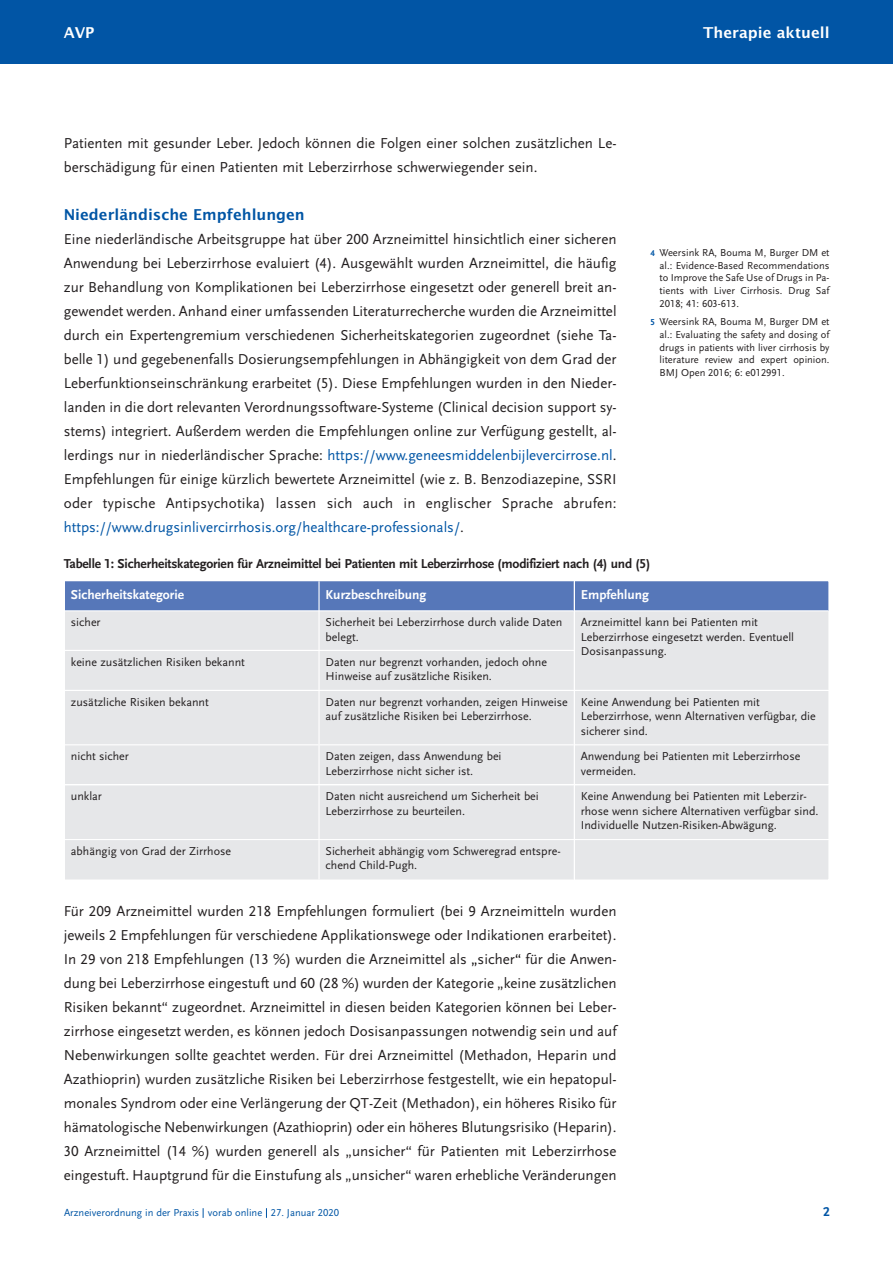
<style>
.page{position:relative;width:893px;height:1263px;background:#fff}
.page>*{position:absolute;margin:0;border:0;box-sizing:border-box;transform-origin:0 0}
.t1{font:15px/24px "Scala Sans LF";color:#231f20;text-align:justify}
.t2{font:600 15px "Lucida Sans";color:#0155a5}
.t3{font:600 15px "Lucida Sans";color:#fff}
.t4{font:700 13.5px "Scala Sans LF";letter-spacing:-.015em;color:#231f20}
.t5{font:700 13.5px "Scala Sans LF";color:#fff}
.t6{font:700 13.5px "Scala Sans LF";color:#0155a5}
.t7{font:12px/14.4px "Scala Sans LF";color:#231f20}
.t8{font:10.5px/12.6px "Scala Sans LF";color:#231f20;text-align:justify}
.t9{font:10.5px "Scala Sans LF";color:#0155a5}
.s1{color:#0155a5}
.s2{font-weight:700;font-size:9px;color:#0155a5}
.s3{color:#080505}
</style>
<div class="page">
<div style="left:0;top:0;width:892px;height:64px;background:#0155a5"></div>
<svg style="left:65px;top:581px;width:764px;height:299px;background:#d8dce4"></svg>
<hr style="left:318px;top:581px;width:2px;height:298px;background:#fff">
<hr style="left:574px;top:581px;width:1px;height:298px;background:#fff">
<hr style="left:65px;top:610px;width:509px;height:1px;background:#fff">
<hr style="left:575px;top:610px;width:253px;height:1px;background:#fff">
<hr style="left:65px;top:650px;width:509px;height:1px;background:#fff">
<hr style="left:65px;top:690px;width:253px;height:1px;background:#fff">
<hr style="left:320px;top:690px;width:254px;height:1px;background:#fff">
<hr style="left:575px;top:690px;width:253px;height:1px;background:#fff">
<hr style="left:65px;top:744px;width:253px;height:1px;background:#fff">
<hr style="left:320px;top:744px;width:254px;height:1px;background:#fff">
<hr style="left:575px;top:744px;width:253px;height:1px;background:#fff">
<hr style="left:65px;top:784px;width:253px;height:1px;background:#fff">
<hr style="left:320px;top:784px;width:254px;height:1px;background:#fff">
<hr style="left:575px;top:784px;width:253px;height:1px;background:#fff">
<hr style="left:65px;top:839px;width:253px;height:1px;background:#fff">
<hr style="left:320px;top:839px;width:254px;height:1px;background:#fff">
<hr style="left:575px;top:839px;width:253px;height:1px;background:#fff">
<p class="t3" style="left:64px;top:27px;width:32px">AVP</p>
<p class="t3" style="left:703px;top:27px;width:128px">Therapie aktuell</p>
<p class="t1" style="left:64px;top:132px;width:554px">Patienten mit gesunder Leber. Jedoch können die Folgen einer solchen zusätzlichen Le&shy;berschädigung für einen Patienten mit Leberzirrhose schwerwiegender sein.</p>
<p class="t2" style="left:64px;top:209px;width:243px">Niederländische Empfehlungen</p>
<p class="t1" style="left:64px;top:228px;width:554px">Eine niederländische Arbeitsgruppe hat über 200 Arzneimittel hinsichtlich einer sicheren Anwendung bei Leberzirrhose evaluiert (4). Ausgewählt wurden Arzneimittel, die häufig zur Behandlung von Komplikationen bei Leberzirrhose eingesetzt oder generell breit an&shy;gewendet werden. Anhand einer umfassenden Literaturrecherche wurden die Arzneimittel durch ein Expertengremium verschiedenen Sicherheitskategorien zugeordnet (siehe Ta - bel le 1) und gegebenenfalls Dosierungsempfehlungen in Abhängigkeit von dem Grad der Leberfunktionseinschränkung erarbeitet (5). Diese Empfehlungen wurden in den Nieder&shy;landen in die dort relevanten Verordnungssoftware-Systeme (Clinical decision support sy&shy;stems) integriert. Außerdem werden die Empfehlungen online zur Verfügung gestellt, al&shy;lerdings nur in niederländischer Sprache: <span class="s1">https://www.geneesmiddelenbijlevercirrose.nl</span>.<br>Empfehlungen für einige kürzlich bewertete Arzneimittel (wie z. B. Benzodiazepine, SSRI oder typische Antipsychotika) lassen sich auch in englischer Sprache abrufen: <span class="s1">https://www.drugsinlivercirrhosis.org/healthcare-professionals/</span>.</p>
<p class="t8" style="left:660px;top:247px;width:171px;text-indent:-9px"><span class="s2">4</span> Weersink RA, Bouma M, Burger DM et al.: Evidence-Based Recommendations to Improve the Safe Use of Drugs in Pa&shy;tients with Liver Cirrhosis. Drug Saf 2018; 41: 603-613.</p>
<p class="t8" style="left:660px;top:317px;width:171px;text-indent:-9px"><span class="s2">5</span> Weersink RA, Bouma M, Burger DM et al.: Evaluating the safety and dosing of drugs in patients with liver cirrhosis by literature review and expert opinion.<br>BMJ Open 2016; 6: e012991.</p>
<p class="t4" style="left:64px;top:558px;width:588px">Tabelle 1: Sicherheitskategorien für Arzneimittel bei Patienten mit Leberzirrhose (modifiziert nach (4) und (5)</p>
<p class="t5" style="left:71px;top:589px;width:115px">Sicherheitskategorie</p>
<p class="t5" style="left:326px;top:589px;width:102px">Kurzbeschreibung</p>
<p class="t5" style="left:581px;top:589px;width:70px">Empfehlung</p>
<p class="t7" style="left:71px;top:616px;width:31px">sicher</p>
<p class="t7" style="left:326px;top:616px;width:238px">Sicherheit bei Leberzirrhose durch valide Daten belegt.</p>
<p class="t7" style="left:581px;top:616px;width:215px">Arzneimittel kann bei Patienten mit<br>Leberzirrhose eingesetzt werden. Eventuell<br>Dosisanpassung.</p>
<p class="t7" style="left:71px;top:656px;width:176px">keine zusätzlichen Risiken bekannt</p>
<p class="t7" style="left:326px;top:656px;width:223px">Daten nur begrenzt vorhanden, jedoch ohne<br>Hinweise auf zusätzliche Risiken.</p>
<p class="t7" style="left:71px;top:696px;width:139px">zusätzliche Risiken bekannt</p>
<p class="t7" style="left:326px;top:696px;width:244px">Daten nur begrenzt vorhanden, zeigen Hinweise auf zusätzliche Risiken bei Leberzirrhose.</p>
<p class="t7" style="left:581px;top:696px;width:236px">Keine Anwendung bei Patienten mit<br>Leberzirrhose, wenn Alternativen verfügbar, die sicherer sind.</p>
<p class="t7" style="left:71px;top:750px;width:60px">nicht sicher</p>
<p class="t7" style="left:326px;top:750px;width:177px">Daten zeigen, dass Anwendung bei<br>Leberzirrhose nicht sicher ist.</p>
<p class="t7" style="left:581px;top:750px;width:221px">Anwendung bei Patienten mit Leberzirrhose vermeiden.</p>
<p class="t7" style="left:71px;top:790px;width:33px">unklar</p>
<p class="t7" style="left:326px;top:790px;width:215px">Daten nicht ausreichend um Sicherheit bei<br>Leberzirrhose zu beurteilen.</p>
<p class="t7" style="left:581px;top:790px;width:239px">Keine Anwendung bei Patienten mit Leberzir&shy;rhose wenn sichere Alternativen verfügbar sind.<br>Individuelle Nutzen-Risiken-Abwägung.</p>
<p class="t7" style="left:71px;top:845px;width:162px">abhängig von Grad der Zirrhose</p>
<p class="t7" style="left:326px;top:845px;width:237px">Sicherheit abhängig vom Schweregrad entspre&shy;chend Child-Pugh.</p>
<p class="t1" style="left:64px;top:900px;width:554px">Für 209 Arzneimittel wurden 218 Empfehlungen formuliert (bei 9 Arzneimitteln wurden jeweils 2 Empfehlungen für verschiedene Applikationswege oder Indikationen erarbeitet).<br>In 29 von 218 Empfehlungen (13 %) wurden die Arzneimittel als <span class="s3">„</span>sicher<span class="s3">“</span> für die Anwen - dung bei Leberzirrhose eingestuft und 60 (28 %) wurden der Kategorie „keine zusätzlichen Risiken bekannt“ zugeordnet. Arzneimittel in diesen beiden Kategorien können bei Leber - zirrhose eingesetzt werden, es können jedoch Dosisanpassungen notwendig sein und auf Nebenwirkungen sollte geachtet werden. Für drei Arzneimittel (Methadon, Heparin und Azathioprin) wurden zusätzliche Risiken bei Leberzirrhose festgestellt, wie ein hepatopul&shy;monales Syndrom oder eine Verlängerung der QT-Zeit (Methadon), ein höheres Risiko für hämatologische Nebenwirkungen (Azathioprin) oder ein höheres Blutungsrisiko (Heparin).<br>30 Arzneimittel (14 %) wurden generell als „unsicher“ für Patienten mit Leberzirrhose eingestuft. Hauptgrund für die Einstufung als „unsicher“ waren erhebliche Veränderungen</p>
<p class="t9" style="left:64px;top:1208px;width:276px">Arzneiverordnung in der Praxis vorab online 27. Januar 2020</p>
<p class="t6" style="left:823px;top:1206px;width:8px">2</p>
</div>
